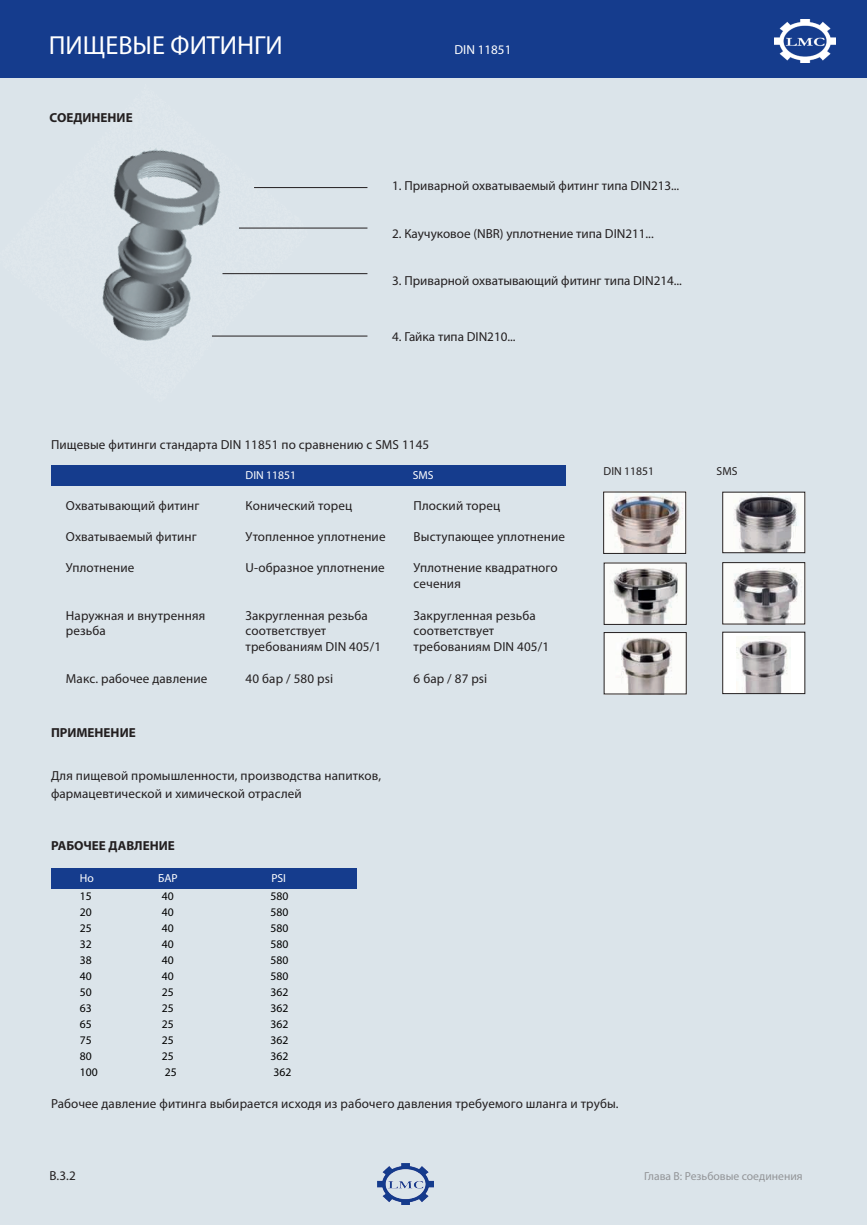
<style>
.page{position:relative;width:867px;height:1225px;background:#fff}
.page>*{position:absolute;margin:0;border:0;box-sizing:border-box;transform-origin:0 0}
.t1{font:26.25px "Myriad Pro";color:#fff}
.t2{font:13.05px/15.8px "Myriad Pro";letter-spacing:.01em;color:#231f20}
.t3{font:700 13.05px "Myriad Pro";color:#231f20}
.t4{font:13.05px "Myriad Pro";color:#fff}
.t5{font:11.7px "Myriad Pro";color:#000}
.t6{font:11.7px "Myriad Pro";color:#939598}
.t7{font:11.7px "Myriad Pro";color:#fff}
.t8{font:11.7px "Myriad Pro";color:#231f20}
</style>
<div class="page">
<div style="left:0;top:0;width:866px;height:1225px;background:#dbe4ea"></div>
<img style="left:0;top:77px;width:344px;height:264px">
<div style="left:0;top:0;width:866px;height:77px;background:#153c8d"></div>
<div style="left:51px;top:465px;width:515px;height:20px;background:#153c8d"></div>
<div style="left:51px;top:868px;width:305px;height:21px;background:#153c8d"></div>
<img style="left:605px;top:494px;width:78px;height:58px">
<div style="left:603px;top:492px;width:82px;height:62px;border:1px solid #231f20"></div>
<img style="left:605px;top:565px;width:79px;height:58px">
<img style="left:724px;top:494px;width:78px;height:57px">
<div style="left:722px;top:492px;width:82px;height:61px;border:1px solid #231f20"></div>
<img style="left:724px;top:564px;width:78px;height:58px">
<div style="left:722px;top:562px;width:82px;height:62px;border:1px solid #231f20"></div>
<img style="left:605px;top:634px;width:79px;height:58px">
<div style="left:603px;top:632px;width:83px;height:62px;border:1px solid #231f20"></div>
<div style="left:722px;top:632px;width:82px;height:62px;background:#fff"></div>
<img style="left:736px;top:636px;width:52px;height:56px">
<div style="left:722px;top:632px;width:82px;height:62px;border:1px solid #231f20"></div>
<hr style="left:254px;top:187px;width:113px;height:1px;background:#231f20">
<hr style="left:239px;top:228px;width:128px;height:1px;background:#231f20">
<hr style="left:222px;top:273px;width:145px;height:1px;background:#231f20">
<hr style="left:212px;top:336px;width:155px;height:1px;background:#231f20">
<img style="left:774px;top:19px;width:60px;height:43px">
<img style="left:377px;top:1164px;width:56px;height:40px">
<h1 class="t1" style="left:49px;top:29px;width:235px">ПИЩЕВЫЕ ФИТИНГИ</h1>
<p class="t4" style="left:454px;top:42px;width:58px">DIN 11851</p>
<p class="t3" style="left:49px;top:109px;width:85px">СОЕДИНЕНИЕ</p>
<p class="t2" style="left:392px;top:178px;width:288px">1. Приварной охватываемый фитинг типа DIN213...</p>
<p class="t2" style="left:392px;top:225px;width:263px">2. Каучуковое (NBR) уплотнение типа DIN211...</p>
<p class="t2" style="left:392px;top:272px;width:291px">3. Приварной охватывающий фитинг типа DIN214...</p>
<p class="t2" style="left:392px;top:328px;width:125px">4. Гайка типа DIN210...</p>
<p class="t2" style="left:51px;top:437px;width:379px">Пищевые фитинги стандарта DIN 11851 по сравнению с SMS 1145</p>
<p class="t2" style="left:66px;top:497px;width:135px">Охватывающий фитинг</p>
<p class="t2" style="left:66px;top:529px;width:132px">Охватываемый фитинг</p>
<p class="t2" style="left:66px;top:560px;width:70px">Уплотнение</p>
<p class="t2" style="left:66px;top:607px;width:141px">Наружная и внутренняя резьба</p>
<p class="t2" style="left:66px;top:670px;width:143px">Макс. рабочее давление</p>
<p class="t7" style="left:245px;top:468px;width:52px">DIN 11851</p>
<p class="t7" style="left:412px;top:468px;width:22px">SMS</p>
<p class="t2" style="left:245px;top:497px;width:108px">Конический торец</p>
<p class="t2" style="left:245px;top:529px;width:141px">Утопленное уплотнение</p>
<p class="t2" style="left:245px;top:560px;width:141px">U-образное уплотнение</p>
<p class="t2" style="left:245px;top:607px;width:137px">Закругленная резьба соответствует требованиям DIN 405/1</p>
<p class="t2" style="left:245px;top:670px;width:89px">40 бар / 580 psi</p>
<p class="t2" style="left:413px;top:497px;width:88px">Плоский торец</p>
<p class="t2" style="left:413px;top:529px;width:153px">Выступающее уплотнение</p>
<p class="t2" style="left:413px;top:560px;width:145px">Уплотнение квадратного сечения</p>
<p class="t2" style="left:413px;top:607px;width:137px">Закругленная резьба соответствует требованиям DIN 405/1</p>
<p class="t2" style="left:413px;top:670px;width:75px">6 бар / 87 psi</p>
<p class="t3" style="left:51px;top:724px;width:86px">ПРИМЕНЕНИЕ</p>
<p class="t2" style="left:51px;top:766px;width:331px;line-height:18px">Для пищевой промышленности, производства напитков, фармацевтической и химической отраслей</p>
<p class="t3" style="left:51px;top:837px;width:125px">РАБОЧЕЕ ДАВЛЕНИЕ</p>
<p class="t7" style="left:80px;top:871px;width:15px">Ho</p>
<p class="t7" style="left:158px;top:871px;width:21px">БАР</p>
<p class="t7" style="left:271px;top:871px;width:16px">PSI</p>
<p class="t5" style="left:80px;top:889px;width:13px">15</p>
<p class="t5" style="left:162px;top:889px;width:13px">40</p>
<p class="t5" style="left:270px;top:889px;width:19px">580</p>
<p class="t5" style="left:80px;top:905px;width:13px">20</p>
<p class="t5" style="left:162px;top:905px;width:13px">40</p>
<p class="t5" style="left:270px;top:905px;width:19px">580</p>
<p class="t5" style="left:80px;top:921px;width:13px">25</p>
<p class="t5" style="left:162px;top:921px;width:13px">40</p>
<p class="t5" style="left:270px;top:921px;width:19px">580</p>
<p class="t5" style="left:80px;top:937px;width:13px">32</p>
<p class="t5" style="left:162px;top:937px;width:13px">40</p>
<p class="t5" style="left:270px;top:937px;width:19px">580</p>
<p class="t5" style="left:80px;top:953px;width:13px">38</p>
<p class="t5" style="left:162px;top:953px;width:13px">40</p>
<p class="t5" style="left:270px;top:953px;width:19px">580</p>
<p class="t5" style="left:80px;top:969px;width:13px">40</p>
<p class="t5" style="left:162px;top:969px;width:13px">40</p>
<p class="t5" style="left:270px;top:969px;width:19px">580</p>
<p class="t5" style="left:80px;top:985px;width:13px">50</p>
<p class="t5" style="left:162px;top:985px;width:13px">25</p>
<p class="t5" style="left:270px;top:985px;width:19px">362</p>
<p class="t5" style="left:80px;top:1001px;width:13px">63</p>
<p class="t5" style="left:162px;top:1001px;width:13px">25</p>
<p class="t5" style="left:270px;top:1001px;width:19px">362</p>
<p class="t5" style="left:80px;top:1017px;width:13px">65</p>
<p class="t5" style="left:162px;top:1017px;width:13px">25</p>
<p class="t5" style="left:270px;top:1017px;width:19px">362</p>
<p class="t5" style="left:80px;top:1033px;width:13px">75</p>
<p class="t5" style="left:162px;top:1033px;width:13px">25</p>
<p class="t5" style="left:270px;top:1033px;width:19px">362</p>
<p class="t5" style="left:80px;top:1049px;width:13px">80</p>
<p class="t5" style="left:162px;top:1049px;width:13px">25</p>
<p class="t5" style="left:270px;top:1049px;width:19px">362</p>
<p class="t5" style="left:80px;top:1065px;width:19px">100</p>
<p class="t5" style="left:165px;top:1065px;width:13px">25</p>
<p class="t5" style="left:273px;top:1065px;width:19px">362</p>
<p class="t8" style="left:603px;top:464px;width:52px">DIN 11851</p>
<p class="t8" style="left:716px;top:464px;width:22px">SMS</p>
<p class="t2" style="left:51px;top:1096px;width:569px">Рабочее давление фитинга выбирается исходя из рабочего давления требуемого шланга и трубы.</p>
<p class="t2" style="left:49px;top:1167px;width:28px">B.3.2</p>
<p class="t6" style="left:644px;top:1169px;width:160px">Глава B: Резьбовые соединения</p>
</div>
